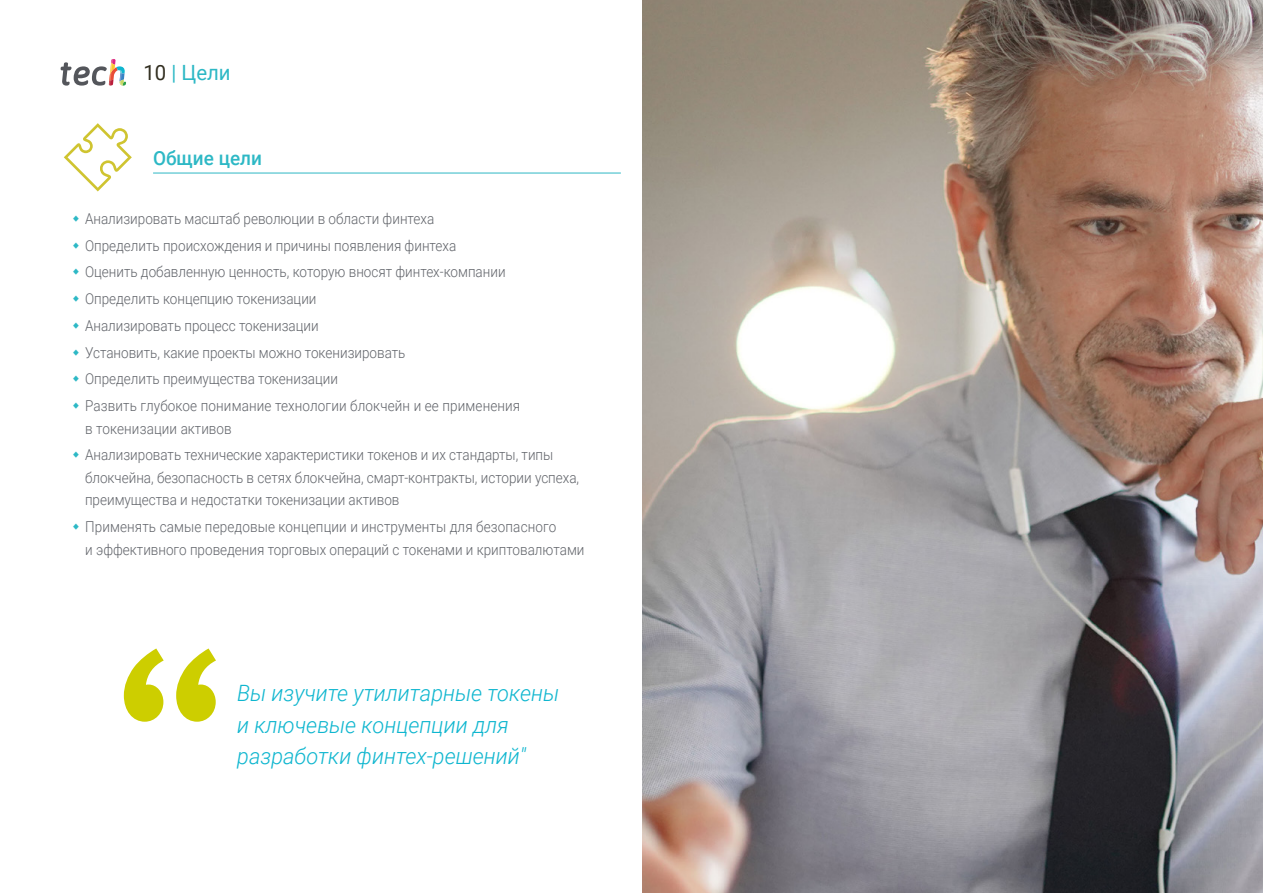
<style>
.page{position:relative;width:1263px;height:893px;background:#fff}
.page>*{position:absolute;margin:0;border:0;box-sizing:border-box;transform-origin:0 0}
.t1{font:italic 300 22.5px/31.5px "Roboto";color:#0fb6cf}
.t2{font:21px "Roboto";color:#2db8c5}
.t3{font:500 19.5px "Roboto";color:#2db8c5}
.t4{font:300 15px/26.7px "Roboto";color:#61646a;scale:.9 1}
.s1{color:#312e20}
</style>
<div class="page">
<hr style="left:153px;top:173px;width:468px;height:1px;background:#2db8c5">
<svg style="left:64px;top:123px;width:68px;height:68px"></svg>
<svg style="left:61px;top:59px;width:65px;height:27px"></svg>
<img style="left:642px;top:0;width:621px;height:893px">
<svg style="left:124px;top:648px;width:92px;height:74px"></svg>
<h2 class="t2" style="left:144px;top:57px;width:89px"><span class="s1">10</span> | Цели</h2>
<h3 class="t3" style="left:153px;top:144px;width:110px">Общие цели</h3>
<p class="t4" style="left:85px;top:205px;width:485px">Анализировать масштаб революции в области финтеха<br>Определить происхождения и причины появления финтеха<br>Оценить добавленную ценность, которую вносят финтех-компании Определить концепцию токенизации<br>Анализировать процесс токенизации<br>Установить, какие проекты можно токенизировать<br>Определить преимущества токенизации<br>Развить глубокое понимание технологии блокчейн и ее применения</p>
<p class="t4" style="left:85px;top:414px;width:522px">в токенизации активов<br>Анализировать технические характеристики токенов и их стандарты, типы</p>
<p class="t4" style="left:85px;top:466px;width:551px;line-height:22.5px">блокчейна, безопасность в сетях блокчейна, смарт-контракты, истории успеха, преимущества и недостатки токенизации активов</p>
<p class="t4" style="left:85px;top:515px;width:556px;line-height:22.5px">Применять самые передовые концепции и инструменты для безопасного<br>и эффективного проведения торговых операций с токенами и криптовалютами</p>
<h1 class="t1" style="left:237px;top:676px;width:323px">Вы изучите утилитарные токены и ключевые концепции для разработки финтех-решений"</h1>
</div>
